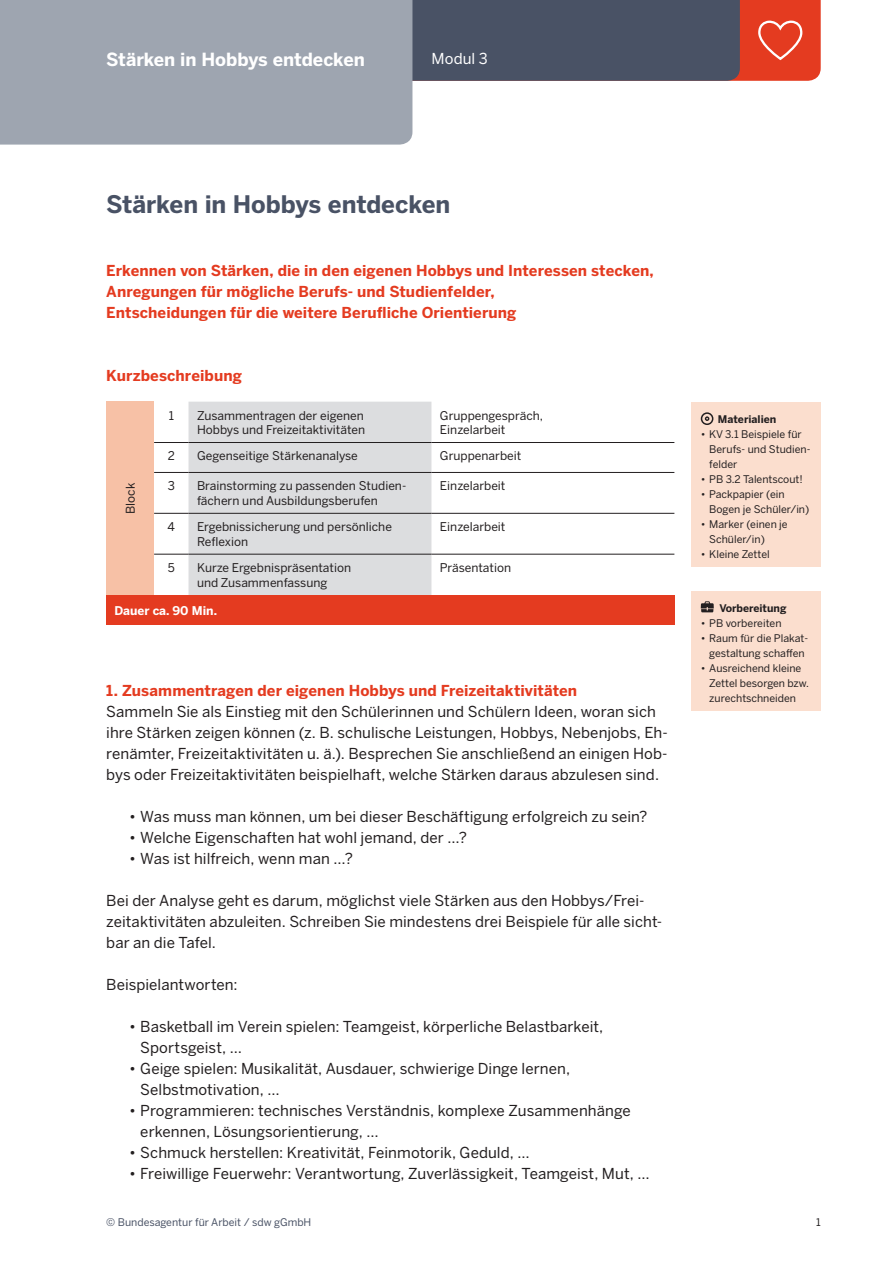
<style>
.page{position:relative;width:893px;height:1263px;background:#fff}
.page>*{position:absolute;margin:0;border:0;box-sizing:border-box;transform-origin:0 0}
.t1{font:700 24px "Benton Sans";letter-spacing:-.005em;color:#495265}
.t2{font:700 18px "Benton Sans";color:#fff}
.t3{font:15px/21px "Benton Sans";letter-spacing:.005em;color:#231f20}
.t4{font:700 15px/21px "Benton Sans";letter-spacing:.005em;color:#e43b20}
.t5{font:15px "Benton Sans";letter-spacing:.005em;color:#fff}
.t6{font:12px/14.4px "Benton Sans";color:#231f20}
.t7{font:700 12px "Benton Sans";color:#fff}
.t8{font:10.5px/15px "Benton Sans";color:#231f20}
.t9{font:10.5px "Benton Sans";color:#495265}
.t10{font:700 10.5px "Benton Sans";color:#231f20}
</style>
<div class="page">
<div style="left:740px;top:0;width:81px;height:81px;background:#e43b20"></div>
<div style="left:412px;top:0;width:328px;height:81px;background:#495265"></div>
<div style="left:0;top:0;width:412px;height:145px;background:#9ea5b0"></div>
<svg style="left:758px;top:21px;width:44px;height:39px"></svg>
<div style="left:691px;top:592px;width:130px;height:119px;background:#fbdece"></div>
<svg style="left:701px;top:601px;width:13px;height:11px"></svg>
<div style="left:691px;top:403px;width:130px;height:164px;background:#fbdece"></div>
<div style="left:701px;top:412px;width:12px;height:13px;border:2px solid #231f20;border-radius:50%"></div>
<svg style="left:705px;top:416px;width:4px;height:5px"></svg>
<div style="left:106px;top:402px;width:48px;height:193px;background:#f7c1a6"></div>
<div style="left:189px;top:402px;width:242px;height:193px;background:#dcdddf"></div>
<div style="left:106px;top:595px;width:568px;height:30px;background:#e43b20"></div>
<hr style="left:154px;top:442px;width:35px;height:1px;background:#231f20">
<hr style="left:431px;top:442px;width:243px;height:1px;background:#231f20">
<hr style="left:154px;top:472px;width:35px;height:1px;background:#231f20">
<hr style="left:431px;top:472px;width:243px;height:1px;background:#231f20">
<hr style="left:154px;top:513px;width:35px;height:1px;background:#231f20">
<hr style="left:431px;top:513px;width:243px;height:1px;background:#231f20">
<hr style="left:189px;top:442px;width:242px;height:1px;background:#231f20">
<hr style="left:189px;top:472px;width:242px;height:1px;background:#231f20">
<hr style="left:189px;top:513px;width:242px;height:1px;background:#231f20">
<hr style="left:154px;top:554px;width:35px;height:1px;background:#231f20">
<hr style="left:189px;top:554px;width:242px;height:1px;background:#231f20">
<hr style="left:431px;top:554px;width:243px;height:1px;background:#231f20">
<p class="t2" style="left:106px;top:49px;width:260px">Stärken in Hobbys entdecken</p>
<p class="t5" style="left:432px;top:50px;width:58px">Modul 3</p>
<h1 class="t1" style="left:106px;top:189px;width:346px">Stärken in Hobbys entdecken</h1>
<p class="t4" style="left:106px;top:260px;width:549px">Erkennen von Stärken, die in den eigenen Hobbys und Interessen stecken,<br>Anregungen für mögliche Berufs- und Studienfelder,<br>Entscheidungen für die weitere Berufliche Orientierung</p>
<p class="t4" style="left:106px;top:365px;width:137px">Kurzbeschreibung</p>
<p class="t6" style="left:169px;top:408px;width:7px">1</p>
<p class="t6" style="left:197px;top:408px;width:170px">Zusammentragen der eigenen<br>Hobbys und Freizeitaktivitäten</p>
<p class="t6" style="left:440px;top:408px;width:105px">Gruppengespräch,<br>Einzelarbeit</p>
<p class="t6" style="left:168px;top:449px;width:9px">2</p>
<p class="t6" style="left:197px;top:449px;width:162px">Gegenseitige Stärkenanalyse</p>
<p class="t6" style="left:440px;top:449px;width:83px">Gruppenarbeit</p>
<p class="t6" style="left:168px;top:479px;width:9px">3</p>
<p class="t6" style="left:197px;top:479px;width:211px">Brainstorming zu passenden Studien&shy;fächern und Ausbildungsberufen</p>
<p class="t6" style="left:440px;top:479px;width:67px">Einzelarbeit</p>
<p class="t6" style="left:168px;top:520px;width:9px">4</p>
<p class="t6" style="left:197px;top:520px;width:196px">Ergebnissicherung und persönliche<br>Reflexion</p>
<p class="t6" style="left:440px;top:520px;width:67px">Einzelarbeit</p>
<p class="t6" style="left:168px;top:561px;width:9px">5</p>
<p class="t6" style="left:197px;top:561px;width:156px">Kurze Ergebnispräsentation und Zusammenfassung</p>
<p class="t6" style="left:440px;top:561px;width:73px">Präsentation</p>
<p class="t7" style="left:114px;top:603px;width:104px">Dauer ca. 90 Min.</p>
<p class="t6" style="left:123px;top:514px;width:33px;rotate:-90deg">Block</p>
<p class="t4" style="left:106px;top:680px;width:472px">1. Zusammentragen der eigenen Hobbys und Freizeitaktivitäten</p>
<p class="t3" style="left:106px;top:701px;width:563px">Sammeln Sie als Einstieg mit den Schülerinnen und Schülern Ideen, woran sich ihre Stärken zeigen können (z. B. schulische Leistungen, Hobbys, Nebenjobs, Eh&shy;renämter, Freizeitaktivitäten u. ä.). Besprechen Sie anschließend an einigen Hob&shy;bys oder Freizeitaktivitäten beispielhaft, welche Stärken daraus abzulesen sind.</p>
<p class="t3" style="left:129px;top:806px;width:520px">• Was muss man können, um bei dieser Beschäftigung erfolgreich zu sein?</p>
<p class="t3" style="left:129px;top:827px;width:339px">• Welche Eigenschaften hat wohl jemand, der …?</p>
<p class="t3" style="left:129px;top:848px;width:225px">• Was ist hilfreich, wenn man …?</p>
<p class="t3" style="left:106px;top:890px;width:557px">Bei der Analyse geht es darum, möglichst viele Stärken aus den Hobbys/Frei&shy;zeitaktivitäten abzuleiten. Schreiben Sie mindestens drei Beispiele für alle sicht&shy;bar an die Tafel.</p>
<p class="t3" style="left:106px;top:974px;width:133px">Beispielantworten:</p>
<p class="t3" style="left:140px;top:1016px;width:464px;text-indent:-11px">• Basketball im Verein spielen: Teamgeist, körperliche Belastbarkeit,<br>Sportsgeist, …</p>
<p class="t3" style="left:140px;top:1058px;width:431px;text-indent:-11px">• Geige spielen: Musikalität, Ausdauer, schwierige Dinge lernen,<br>Selbstmotivation, …</p>
<p class="t3" style="left:140px;top:1100px;width:492px;text-indent:-11px">• Programmieren: technisches Verständnis, komplexe Zusammenhänge erkennen, Lösungsorientierung, …</p>
<p class="t3" style="left:129px;top:1142px;width:402px">• Schmuck herstellen: Kreativität, Feinmotorik, Geduld, …</p>
<p class="t3" style="left:129px;top:1163px;width:522px">• Freiwillige Feuerwehr: Verantwortung, Zuverlässigkeit, Teamgeist, Mut, …</p>
<p class="t10" style="left:718px;top:412px;width:60px">Materialien</p>
<p class="t8" style="left:709px;top:426px;width:101px;text-indent:-9px">• KV 3.1 Beispiele für<br>Berufs- und Studien&shy;felder</p>
<p class="t8" style="left:701px;top:471px;width:104px">• PB 3.2 Talentscout!</p>
<p class="t8" style="left:709px;top:486px;width:102px;text-indent:-9px">• Packpapier (ein<br>Bogen je Schüler/in)</p>
<p class="t8" style="left:709px;top:516px;width:80px;text-indent:-9px">• Marker (einen je<br>Schüler/in)</p>
<p class="t8" style="left:701px;top:546px;width:71px">• Kleine Zettel</p>
<p class="t10" style="left:719px;top:601px;width:69px">Vorbereitung</p>
<p class="t8" style="left:701px;top:615px;width:82px">• PB vorbereiten</p>
<p class="t8" style="left:701px;top:630px;width:109px;text-align:center">• Raum für die Plakat&shy;gestaltung schaffen</p>
<p class="t8" style="left:709px;top:660px;width:101px;text-indent:-9px">• Ausreichend kleine<br>Zettel besorgen bzw. zurechtschneiden</p>
<p class="t9" style="left:106px;top:1216px;width:207px">© Bundesagentur für Arbeit / sdw gGmbH</p>
<p class="t8" style="left:816px;top:1215px;width:6px">1</p>
</div>
